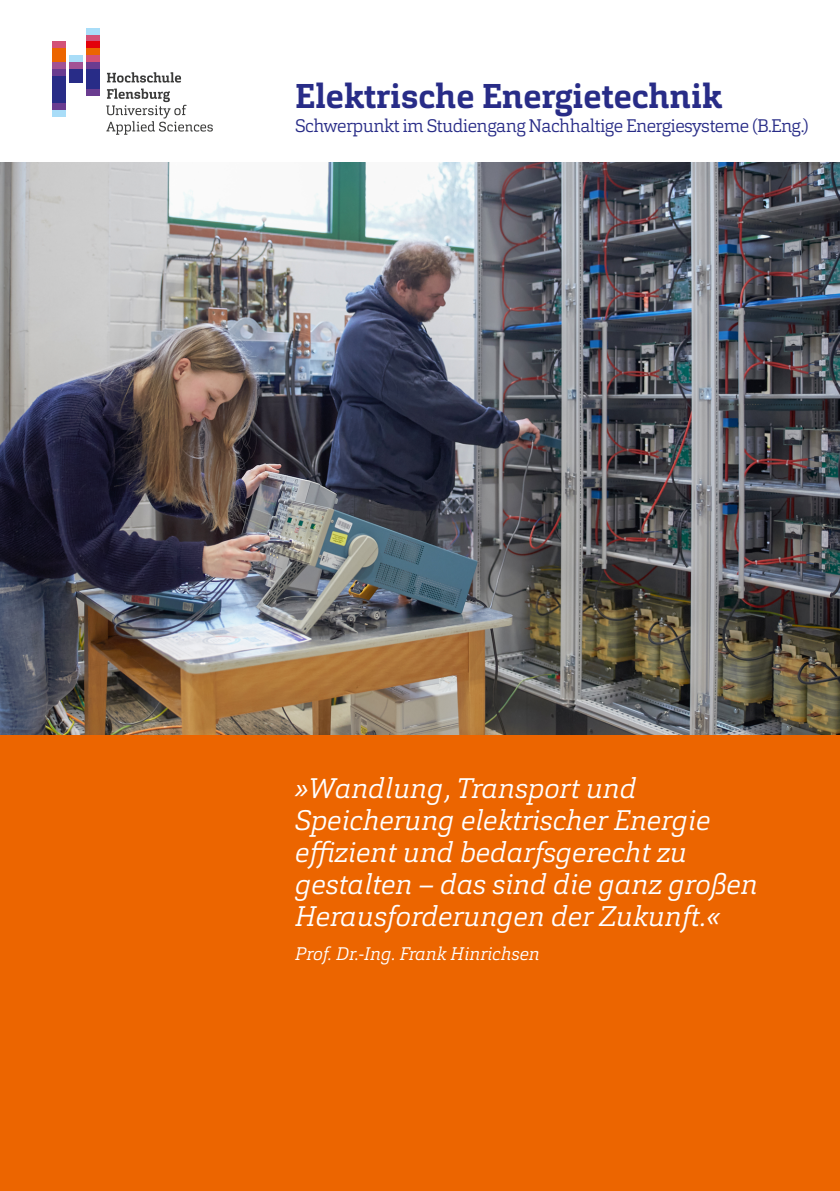
<style>
.page{position:relative;width:840px;height:1191px;background:#fff}
.page>*{position:absolute;margin:0;border:0;box-sizing:border-box;transform-origin:0 0}
.t1{font:700 34px "Cargan";color:#282c87}
.t2{font:italic 300 28px/32px "Cargan";color:#fff}
.t3{font:300 18px "Cargan";letter-spacing:-.03em;color:#282c87}
.t4{font:italic 300 18px "Cargan";letter-spacing:-.005em;color:#fff}
</style>
<div class="page">
<div style="left:0;top:716px;width:839px;height:475px;background:#ec6500"></div>
<svg style="left:107px;top:72px;width:74px;height:11px"></svg>
<svg style="left:106px;top:89px;width:107px;height:46px"></svg>
<div style="left:52px;top:76px;width:14px;height:27px;background:#282c87"></div>
<div style="left:52px;top:69px;width:14px;height:7px;background:#6a3c90"></div>
<div style="left:52px;top:62px;width:14px;height:7px;background:#a25294"></div>
<div style="left:52px;top:110px;width:14px;height:7px;background:#a9ddf8"></div>
<div style="left:52px;top:103px;width:14px;height:7px;background:#6a3c90"></div>
<div style="left:52px;top:48px;width:14px;height:14px;background:#ec6500"></div>
<div style="left:52px;top:41px;width:14px;height:7px;background:#d35177"></div>
<div style="left:69px;top:69px;width:14px;height:13px;background:#282c87"></div>
<div style="left:69px;top:62px;width:14px;height:7px;background:#a25294"></div>
<div style="left:69px;top:55px;width:14px;height:7px;background:#a9ddf8"></div>
<div style="left:86px;top:69px;width:14px;height:20px;background:#282c87"></div>
<div style="left:86px;top:62px;width:14px;height:7px;background:#6a3c90"></div>
<div style="left:86px;top:89px;width:14px;height:7px;background:#6a3c90"></div>
<div style="left:86px;top:55px;width:14px;height:7px;background:#d35177"></div>
<div style="left:86px;top:48px;width:14px;height:7px;background:#ec6500"></div>
<div style="left:86px;top:41px;width:14px;height:7px;background:#e3000b"></div>
<div style="left:86px;top:35px;width:14px;height:6px;background:#d35177"></div>
<div style="left:86px;top:28px;width:14px;height:7px;background:#a9ddf8"></div>
<img style="left:0;top:162px;width:839px;height:572px">
<p class="t1" style="left:295px;top:74px;width:428px">Elektrische Energietechnik</p>
<p class="t3" style="left:295px;top:114px;width:515px">Schwerpunkt im Studiengang Nachhaltige Energiesysteme (B.Eng.)</p>
<p class="t2" style="left:295px;top:771px;width:464px">»Wandlung, Transport und<br>Speicherung elektrischer Energie effizient und bedarfsgerecht zu gestalten – das sind die ganz großen<br>Herausforderungen der Zukunft.«</p>
<p class="t4" style="left:295px;top:942px;width:246px">Prof. Dr.-Ing. Frank Hinrichsen</p>
</div>
